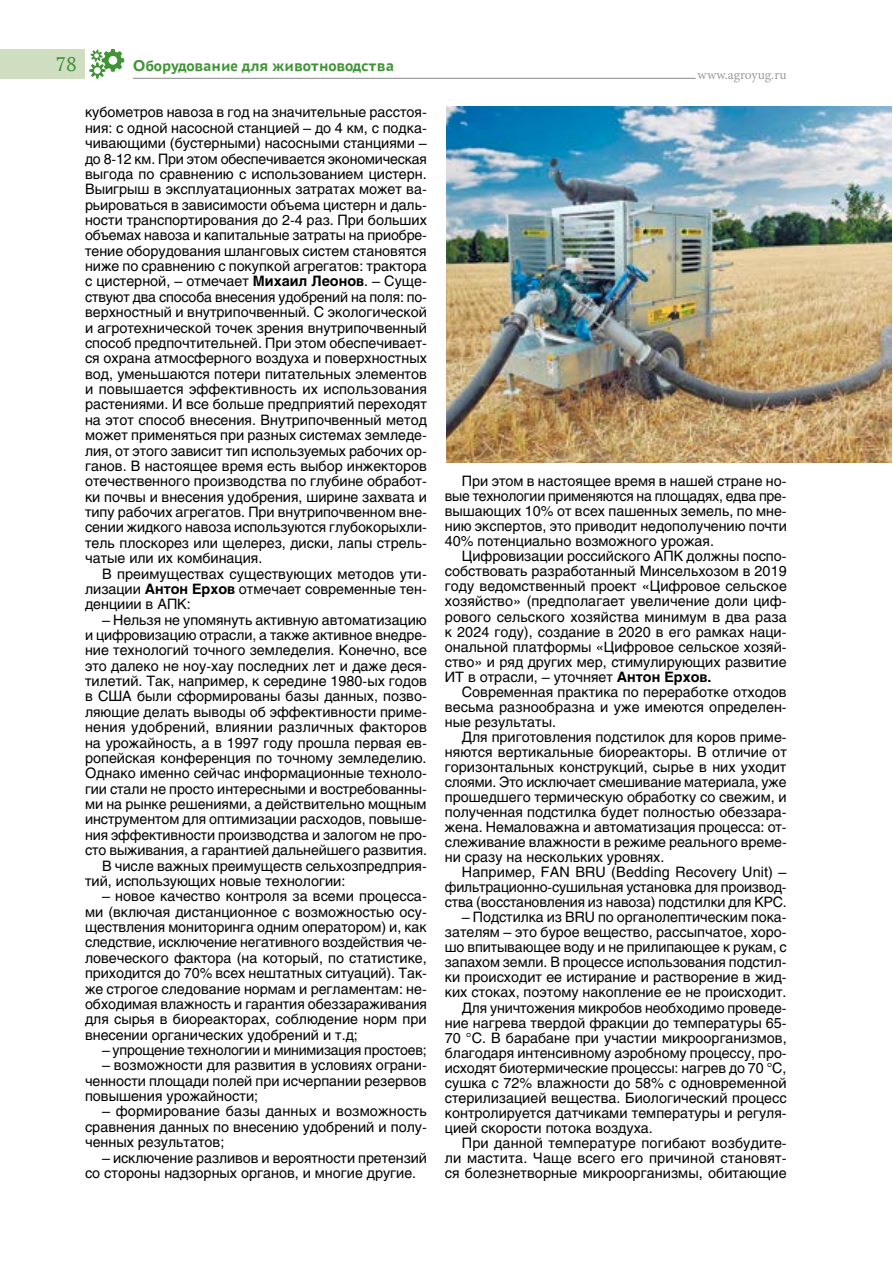
<style>
.page{position:relative;width:893px;height:1263px;background:#fff}
.page>*{position:absolute;margin:0;border:0;box-sizing:border-box;transform-origin:0 0}
.t1{font:21px "PT Astra Serif";color:#3f9436}
.t2{font:700 16.5px "PT Astra Sans";color:#3f9436}
.t3{font:14.25px/15.3px "Helios C";color:#000;text-align:justify}
.t4{font:13.5px "Minion Pro";color:#9d9d9c}
.s1{font-weight:700}
</style>
<div class="page">
<div style="left:0;top:49px;width:85px;height:30px;background:#cfddc0"></div>
<hr style="left:133px;top:78px;width:563px;height:1px;background:#878787">
<svg style="left:89px;top:49px;width:35px;height:30px"></svg>
<img style="left:446px;top:106px;width:446px;height:356px">
<h1 class="t1" style="left:56px;top:51px;width:22px">78</h1>
<p class="t2" style="left:133px;top:55px;width:263px">Оборудование для животноводства</p>
<p class="t3" style="left:85px;top:105px;width:343px">кубометров навоза в год на значительные расстоя&shy;ния: с одной насосной станцией – до 4 км, с подка&shy;чивающими (бустерными) насосными станциями – до 8-12 км. При этом обеспечивается экономическая выгода по сравнению с использованием цистерн.<br>Выигрыш в эксплуатационных затратах может ва&shy;рьироваться в зависимости объема цистерн и даль&shy;ности транспортирования до 2-4 раз. При больших объемах навоза и капитальные затраты на приобре&shy;тение оборудования шланговых систем становятся ниже по сравнению с покупкой агрегатов: трактора с цистерной, – отмечает <span class="s1">Михаил Леонов</span>. – Суще&shy;ствуют два способа внесения удобрений на поля: по&shy;верхностный и внутрипочвенный. С экологической и агротехнической точек зрения внутрипочвенный способ предпочтительней. При этом обеспечивает&shy;ся охрана атмосферного воздуха и поверхностных вод, уменьшаются потери питательных элементов и повышается эффективность их использования растениями. И все больше предприятий переходят на этот способ внесения. Внутрипочвенный метод может применяться при разных системах земледе&shy;лия, от этого зависит тип используемых рабочих ор&shy;ганов. В настоящее время есть выбор инжекторов отечественного производства по глубине обработ&shy;ки почвы и внесения удобрения, ширине захвата и типу рабочих агрегатов. При внутрипочвенном вне&shy;сении жидкого навоза используются глубокорыхли&shy;тель плоскорез или щелерез, диски, лапы стрель&shy;чатые или их комбинация.</p>
<p class="t3" style="left:85px;top:566px;width:343px;text-indent:17px">В преимуществах существующих методов ути&shy;лизации <span class="s1">Антон Ерхов</span> отмечает современные тен&shy;денциии в АПК:</p>
<p class="t3" style="left:102px;top:612px;width:326px">– Нельзя не упомянуть активную автоматизацию</p>
<p class="t3" style="left:85px;top:627px;width:343px">и цифровизацию отрасли, а также активное внедре-</p>
<p class="t3" style="left:85px;top:642px;width:343px">ние технологий точного земледелия. Конечно, все</p>
<p class="t3" style="left:85px;top:658px;width:343px">это далеко не ноу-хау последних лет и даже деся-</p>
<p class="t3" style="left:85px;top:673px;width:343px">тилетий. Так, например, к середине 1980-ых годов</p>
<p class="t3" style="left:85px;top:689px;width:343px">в США были сформированы базы данных, позво-</p>
<p class="t3" style="left:85px;top:704px;width:343px">ляющие делать выводы об эффективности приме-</p>
<p class="t3" style="left:85px;top:719px;width:343px">нения удобрений, влиянии различных факторов</p>
<p class="t3" style="left:85px;top:735px;width:343px">на урожайность, а в 1997 году прошла первая ев-</p>
<p class="t3" style="left:85px;top:750px;width:343px">ропейская конференция по точному земледелию.</p>
<p class="t3" style="left:85px;top:765px;width:343px">Однако именно сейчас информационные техноло-</p>
<p class="t3" style="left:85px;top:781px;width:343px">гии стали не просто интересными и востребованны-</p>
<p class="t3" style="left:85px;top:796px;width:343px">ми на рынке решениями, а действительно мощным</p>
<p class="t3" style="left:85px;top:811px;width:343px">инструментом для оптимизации расходов, повыше-</p>
<p class="t3" style="left:85px;top:827px;width:343px">ния эффективности производства и залогом не про-</p>
<p class="t3" style="left:85px;top:842px;width:343px">сто выживания, а гарантией дальнейшего развития.</p>
<p class="t3" style="left:102px;top:858px;width:326px">В числе важных преимуществ сельхозпредприя-</p>
<p class="t3" style="left:85px;top:873px;width:262px">тий, использующих новые технологии:</p>
<p class="t3" style="left:85px;top:888px;width:343px;text-indent:17px">– новое качество контроля за всеми процесса&shy;ми (включая дистанционное с возможностью осу&shy;ществления мониторинга одним оператором) и, как следствие, исключение негативного воздействия че&shy;ловеческого фактора (на который, по статистике, приходится до 70% всех нештатных ситуаций). Так&shy;же строгое следование нормам и регламентам: не&shy;обходимая влажность и гарантия обеззараживания для сырья в биореакторах, соблюдение норм при внесении органических удобрений и т.д;</p>
<p class="t3" style="left:102px;top:1042px;width:326px">– упрощение технологии и минимизация простоев;</p>
<p class="t3" style="left:85px;top:1057px;width:343px;text-indent:17px">– возможности для развития в условиях ограни&shy;ченности площади полей при исчерпании резервов повышения урожайности;</p>
<p class="t3" style="left:85px;top:1103px;width:343px;text-indent:17px">– формирование базы данных и возможность сравнения данных по внесению удобрений и полу&shy;ченных результатов;</p>
<p class="t3" style="left:85px;top:1150px;width:343px;text-indent:17px">– исключение разливов и вероятности претензий со стороны надзорных органов, и многие другие.</p>
<p class="t4" style="left:698px;top:65px;width:91px">www.agroyug.ru</p>
<p class="t3" style="left:445px;top:473px;width:343px;text-indent:17px">При этом в настоящее время в нашей стране но&shy;вые технологии применяются на площадях, едва пре&shy;вышающих 10% от всех пашенных земель, по мне&shy;нию экспертов, это приводит недополучению почти 40% потенциально возможного урожая.</p>
<p class="t3" style="left:445px;top:549px;width:343px;text-indent:17px">Цифровизации российского АПК должны поспо&shy;собствовать разработанный Минсельхозом в 2019 году ведомственный проект «Цифровое сельское хозяйство» (предполагает увеличение доли циф&shy;рового сельского хозяйства минимум в два раза к 2024 году), создание в 2020 в его рамках наци&shy;ональной платформы «Цифровое сельское хозяй&shy;ство» и ряд других мер, стимулирующих развитие ИТ в отрасли, – уточняет <span class="s1">Антон Ерхов.</span></p>
<p class="t3" style="left:445px;top:684px;width:343px;text-indent:17px">Современная практика по переработке отходов весьма разнообразна и уже имеются определен&shy;ные результаты.</p>
<p class="t3" style="left:445px;top:729px;width:343px;text-indent:17px">Для приготовления подстилок для коров приме&shy;няются вертикальные биореакторы. В отличие от горизонтальных конструкций, сырье в них уходит слоями. Это исключает смешивание материала, уже прошедшего термическую обработку со свежим, и полученная подстилка будет полностью обеззара&shy;жена. Немаловажна и автоматизация процесса: от&shy;слеживание влажности в режиме реального време&shy;ни сразу на нескольких уровнях.</p>
<p class="t3" style="left:445px;top:864px;width:343px;text-indent:17px">Например, FAN BRU (Bedding Recovery Unit) – фильтрационно-сушильная установка для производ&shy;ства (восстановления из навоза) подстилки для КРС.</p>
<p class="t3" style="left:462px;top:909px;width:326px">– Подстилка из BRU по органолептическим пока-</p>
<p class="t3" style="left:445px;top:924px;width:343px">зателям – это бурое вещество, рассыпчатое, хоро-</p>
<p class="t3" style="left:445px;top:939px;width:343px">шо впитывающее воду и не прилипающее к рукам, с</p>
<p class="t3" style="left:445px;top:954px;width:343px">запахом земли. В процессе использования подстил-</p>
<p class="t3" style="left:445px;top:969px;width:343px">ки происходит ее истирание и растворение в жид-</p>
<p class="t3" style="left:445px;top:985px;width:343px">ких стоках, поэтому накопление ее не происходит.</p>
<p class="t3" style="left:462px;top:1000px;width:326px">Для уничтожения микробов необходимо проведе-</p>
<p class="t3" style="left:445px;top:1015px;width:343px">ние нагрева твердой фракции до температуры 65-</p>
<p class="t3" style="left:445px;top:1030px;width:343px">70 °С. В барабане при участии микроорганизмов,</p>
<p class="t3" style="left:445px;top:1045px;width:343px">благодаря интенсивному аэробному процессу, про-</p>
<p class="t3" style="left:445px;top:1060px;width:343px">исходят биотермические процессы: нагрев до 70 °С,</p>
<p class="t3" style="left:445px;top:1075px;width:343px">сушка с 72% влажности до 58% с одновременной</p>
<p class="t3" style="left:445px;top:1090px;width:343px">стерилизацией вещества. Биологический процесс</p>
<p class="t3" style="left:445px;top:1105px;width:343px">контролируется датчиками температуры и регуля-</p>
<p class="t3" style="left:445px;top:1120px;width:209px">цией скорости потока воздуха.</p>
<p class="t3" style="left:462px;top:1135px;width:326px">При данной температуре погибают возбудите-</p>
<p class="t3" style="left:445px;top:1150px;width:343px">ли мастита. Чаще всего его причиной становят-</p>
<p class="t3" style="left:445px;top:1165px;width:343px">ся болезнетворные микроорганизмы, обитающие</p>
</div>
